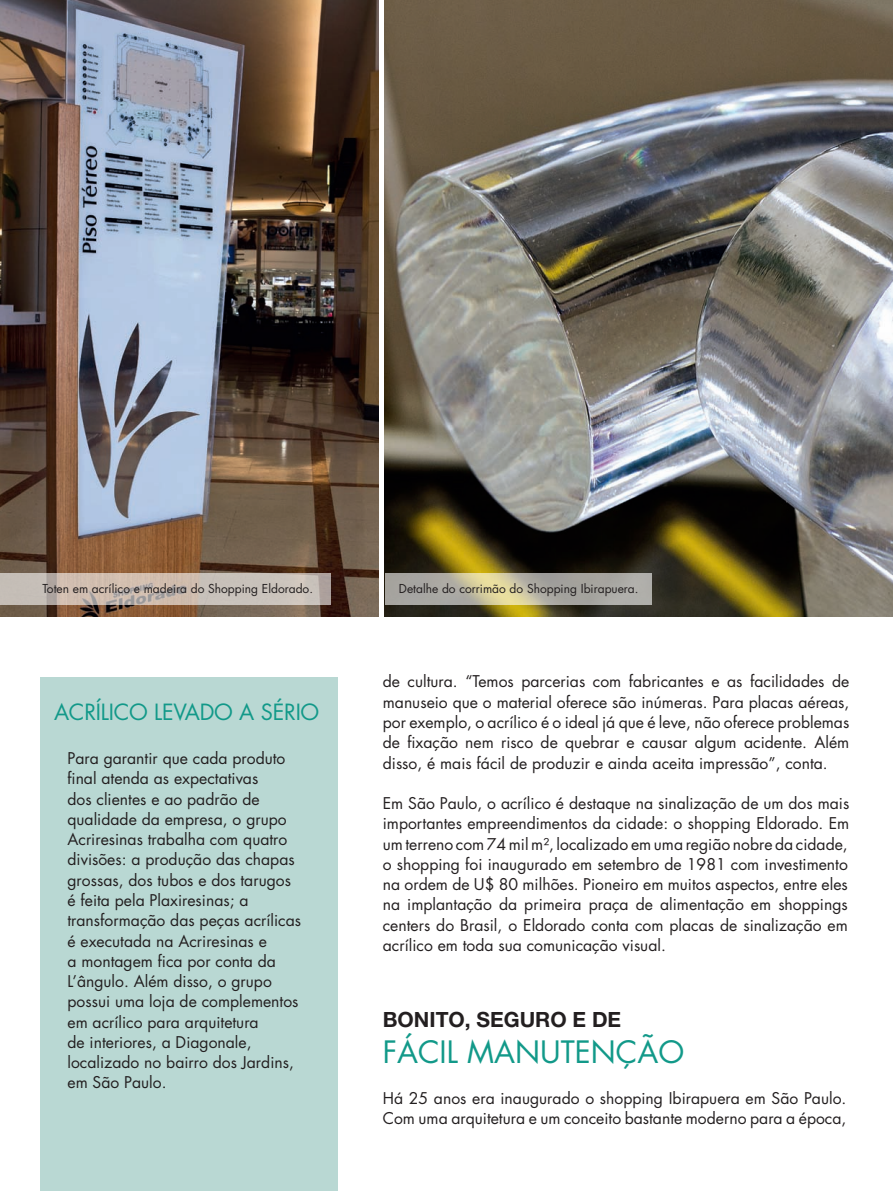
<style>
.page{position:relative;width:893px;height:1191px;background:#fff}
.page>*{position:absolute;margin:0;border:0;box-sizing:border-box;transform-origin:0 0}
.t1{font:30px "Futura";color:#129989}
.t2{font:21.75px "Futura";letter-spacing:-.01em;color:#129989}
.t3{font:700 21px "Helvetica Neue";color:#231f20}
.t4{font:15.75px/20.2px "Futura";color:#231f20;text-align:justify}
.t5{font:12px "Futura";color:#231f20}
</style>
<div class="page">
<div style="left:40px;top:677px;width:298px;height:514px;background:#b9d8d3"></div>
<img style="left:385px;top:0;width:508px;height:617px">
<img style="left:0;top:0;width:378px;height:617px">
<svg style="left:385px;top:573px;width:266px;height:32px;fill:#aaa9a0"></svg>
<svg style="left:0;top:573px;width:330px;height:32px;fill:#c9bfb5"></svg>
<p class="t5" style="left:43px;top:581px;width:272px">Toten em acrílico e madeira do Shopping Eldorado.</p>
<p class="t5" style="left:399px;top:581px;width:241px">Detalhe do corrimão do Shopping Ibirapuera.</p>
<p class="t2" style="left:54px;top:697px;width:267px">ACRÍLICO LEVADO A SÉRIO</p>
<p class="t4" style="left:68px;top:748px;width:235px;text-align:left">Para garantir que cada produto final atenda as expectativas<br>dos clientes e ao padrão de qualidade da empresa, o grupo<br>Acriresinas trabalha com quatro divisões: a produção das chapas grossas, dos tubos e dos tarugos é feita pela Plaxiresinas; a transformação das peças acrílicas é executada na Acriresinas e<br>a montagem fica por conta da<br>L’ângulo. Além disso, o grupo possui uma loja de complementos em acrílico para arquitetura<br>de interiores, a Diagonale, localizado no bairro dos Jardins, em São Paulo.</p>
<p class="t4" style="left:383px;top:671px;width:468px">de cultura. “Temos parcerias com fabricantes e as facilidades de manuseio que o material oferece são inúmeras. Para placas aéreas, por exemplo, o acrílico é o ideal já que é leve, não oferece problemas de fixação nem risco de quebrar e causar algum acidente. Além disso, é mais fácil de produzir e ainda aceita impressão”, conta.</p>
<p class="t4" style="left:383px;top:793px;width:468px">Em São Paulo, o acrílico é destaque na sinalização de um dos mais importantes empreendimentos da cidade: o shopping Eldorado. Em um terreno com 74 mil m², localizado em uma região nobre da cidade, o shopping foi inaugurado em setembro de 1981 com investimento na ordem de U$ 80 milhões. Pioneiro em muitos aspectos, entre eles na implantação da primeira praça de alimentação em shoppings centers do Brasil, o Eldorado conta com placas de sinalização em acrílico em toda sua comunicação visual.</p>
<p class="t3" style="left:383px;top:1006px;width:240px">BONITO, SEGURO E DE</p>
<p class="t1" style="left:383px;top:1033px;width:303px">FÁCIL MANUTENÇÃO</p>
<p class="t4" style="left:383px;top:1088px;width:465px">Há 25 anos era inaugurado o shopping Ibirapuera em São Paulo.<br>Com uma arquitetura e um conceito bastante moderno para a época,</p>
</div>
